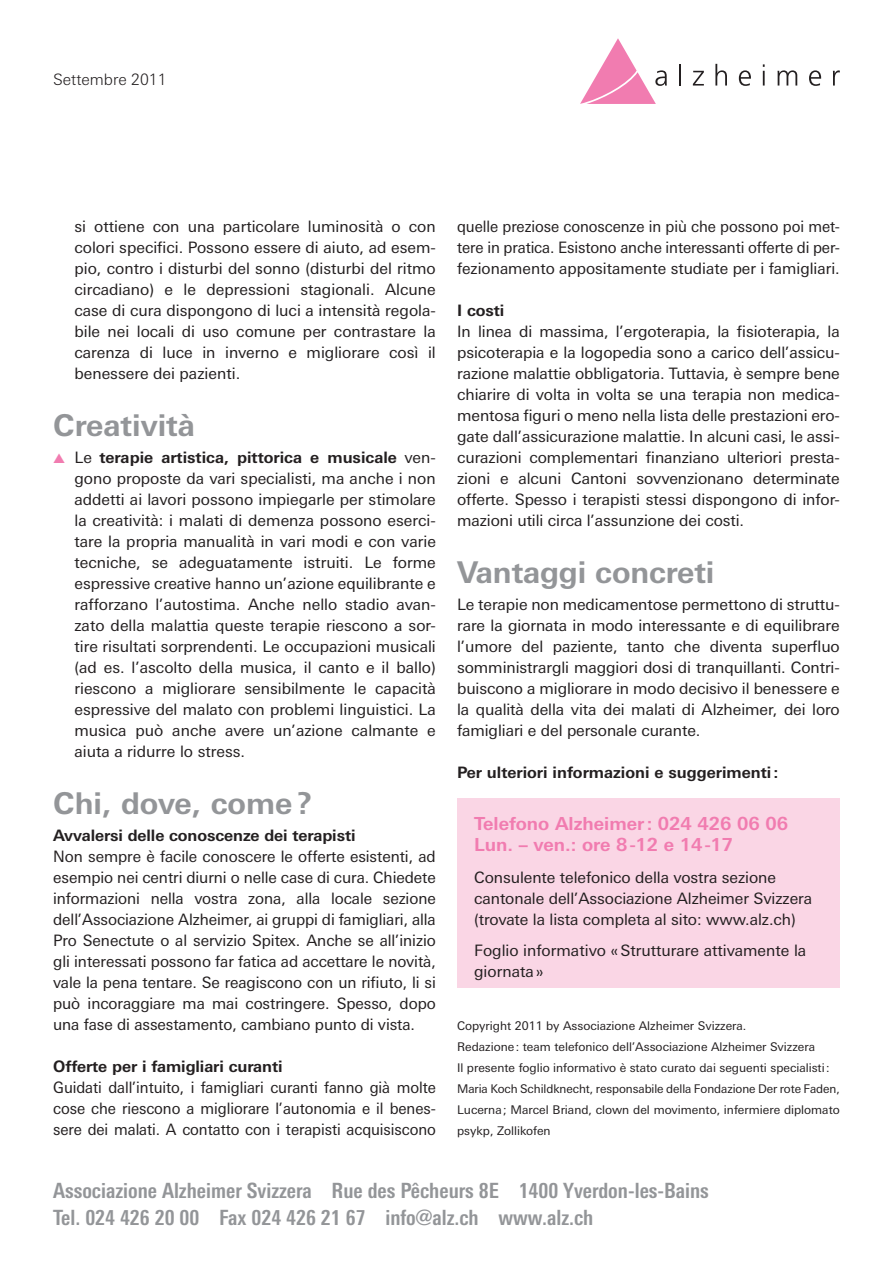
<style>
.page{position:relative;width:893px;height:1263px;background:#fff}
.page>*{position:absolute;margin:0;border:0;box-sizing:border-box;transform-origin:0 0}
.t1{font:700 30px "Linotype Univers Basic";letter-spacing:-.005em;color:#939598}
.t2{font:700 condensed 21px/27px "Linotype Univers";color:#939598}
.t3{font:700 18px/21px "Linotype Univers Basic";color:#f17cb0}
.t4{font:15.75px/21px "Linotype Univers Basic";letter-spacing:-.005em;color:#231f20;text-align:justify}
.t5{font:15.75px/21px "Linotype Univers Basic";letter-spacing:-.005em;color:#231f20;text-align:justify;scale:.95 1}
.t6{font:700 15.75px "Linotype Univers Basic";letter-spacing:-.005em;color:#231f20}
.t7{font:300 15.75px "Linotype Univers Basic";color:#231f20}
.t8{font:12px/21px "Linotype Univers Basic";color:#231f20}
.t9{font:300 12px "Linotype Univers Basic";color:#231f20}
.s1{color:#f17cb0}
.s2{font-weight:700}
</style>
<div class="page">
<svg style="left:580px;top:38px;width:87px;height:66px"></svg>
<hr style="left:679px;top:64px;width:2px;height:22px;background:#231f20">
<svg style="left:693px;top:71px;width:11px;height:15px"></svg>
<svg style="left:715px;top:64px;width:12px;height:22px"></svg>
<svg style="left:739px;top:70px;width:12px;height:16px"></svg>
<svg style="left:763px;top:64px;width:2px;height:22px"></svg>
<svg style="left:777px;top:70px;width:20px;height:16px"></svg>
<svg style="left:809px;top:70px;width:12px;height:16px"></svg>
<svg style="left:833px;top:70px;width:7px;height:16px"></svg>
<div style="left:457px;top:799px;width:383px;height:189px;background:#fad6e5"></div>
<p class="t7" style="left:53px;top:70px;width:115px">Settembre 2011</p>
<p class="t4" style="left:74px;top:216px;width:363px">si ottiene con una particolare luminosità o con colori specifici. Possono essere di aiuto, ad esem&shy;pio, contro i disturbi del sonno (disturbi del ritmo circadiano) e le depressioni stagionali. Alcune case di cura dispongono di luci a intensità regola&shy;bile nei locali di uso comune per contrastare la carenza di luce in inverno e migliorare così il benessere dei pazienti.</p>
<h1 class="t1" style="left:53px;top:407px;width:143px">Creatività</h1>
<p class="t4" style="left:74px;top:447px;width:363px;text-indent:-21px"><span class="s1">▲</span> Le <span class="s2">terapie artistica, pittorica e musicale</span> ven&shy;gono proposte da vari specialisti, ma anche i non addetti ai lavori possono impiegarle per stimolare la creatività: i malati di demenza possono eserci&shy;tare la propria manualità in vari modi e con varie tecniche, se adeguatamente istruiti. Le forme espressive creative hanno un’azione equilibrante e rafforzano l’autostima. Anche nello stadio avan&shy;zato della malattia queste terapie riescono a sor&shy;tire risultati sorprendenti. Le occupazioni musicali (ad es. l’ascolto della musica, il canto e il ballo) riescono a migliorare sensibilmente le capacità espressive del malato con problemi linguistici. La musica può anche avere un’azione calmante e aiuta a ridurre lo stress.</p>
<h1 class="t1" style="left:53px;top:785px;width:261px">Chi, dove, come?</h1>
<p class="t6" style="left:53px;top:826px;width:304px">Avvalersi delle conoscenze dei terapisti</p>
<p class="t4" style="left:53px;top:846px;width:384px">Non sempre è facile conoscere le offerte esistenti, ad esempio nei centri diurni o nelle case di cura. Chiedete informazioni nella vostra zona, alla locale sezione dell’Associazione Alzheimer, ai gruppi di famigliari, alla Pro Senectute o al servizio Spitex. Anche se all’inizio gli interessati possono far fatica ad accettare le novità, vale la pena tentare. Se reagiscono con un rifiuto, li si può incoraggiare ma mai costringere. Spesso, dopo una fase di assestamento, cambiano punto di vista.</p>
<p class="t6" style="left:53px;top:1057px;width:231px">Offerte per i famigliari curanti</p>
<p class="t5" style="left:53px;top:1077px;width:404px">Guidati dall’intuito, i famigliari curanti fanno già molte cose che riescono a migliorare l’autonomia e il benes&shy;sere dei malati. A contatto con i terapisti acquisiscono</p>
<p class="t5" style="left:457px;top:216px;width:404px">quelle preziose conoscenze in più che possono poi met&shy;tere in pratica. Esistono anche interessanti offerte di per&shy;fezionamento appositamente studiate per i famigliari.</p>
<p class="t6" style="left:457px;top:301px;width:49px">I costi</p>
<p class="t4" style="left:457px;top:321px;width:384px">In linea di massima, l’ergoterapia, la fisioterapia, la psicoterapia e la logopedia sono a carico dell’assicu&shy;razione malattie obbligatoria. Tuttavia, è sempre bene chiarire di volta in volta se una terapia non medica&shy;mentosa figuri o meno nella lista delle prestazioni ero&shy;gate dall’assicurazione malattie. In alcuni casi, le assi&shy;curazioni complementari finanziano ulteriori presta&shy;zioni e alcuni Cantoni sovvenzionano determinate offerte. Spesso i terapisti stessi dispongono di infor&shy;mazioni utili circa l’assunzione dei costi.</p>
<h1 class="t1" style="left:457px;top:554px;width:259px">Vantaggi concreti</h1>
<p class="t4" style="left:457px;top:594px;width:384px">Le terapie non medicamentose permettono di struttu&shy;rare la giornata in modo interessante e di equilibrare l’umore del paziente, tanto che diventa superfluo somministrargli maggiori dosi di tranquillanti. Contri&shy;buiscono a migliorare in modo decisivo il benessere e la qualità della vita dei malati di Alzheimer, dei loro famigliari e del personale curante.</p>
<p class="t6" style="left:457px;top:763px;width:323px">Per ulteriori informazioni e suggerimenti:</p>
<p class="t3" style="left:474px;top:813px;width:315px">Telefono Alzheimer: 024 426 06 06<br>Lun. – ven.: ore 8-12 e 14-17</p>
<p class="t4" style="left:474px;top:867px;width:339px;text-align:left">Consulente telefonico della vostra sezione cantonale dell’Associazione Alzheimer Svizzera (trovate la lista completa al sito: www.alz.ch)</p>
<p class="t4" style="left:474px;top:940px;width:334px">Foglio informativo «Strutturare attivamente la giornata»</p>
<p class="t8" style="left:457px;top:1015px;width:384px">Copyright 2011 by Associazione Alzheimer Svizzera.<br>Redazione: team telefonico dell’Associazione Alzheimer Svizzera<br>Il presente foglio informativo è stato curato dai seguenti specialisti:<br>Maria Koch Schildknecht, responsabile della Fondazione Der rote Faden, Lucerna; Marcel Briand, clown del movimento, infermiere diplomato psykp, Zollikofen</p>
<h2 class="t2" style="left:53px;top:1177px;width:657px">Associazione Alzheimer Svizzera Rue des Pêcheurs 8E 1400 Yverdon-les-Bains<br>Tel. 024 426 20 00 Fax 024 426 21 67 info@alz.ch www.alz.ch</h2>
<p class="t9" style="left:53px;top:1186px;width:8px">4</p>
</div>
